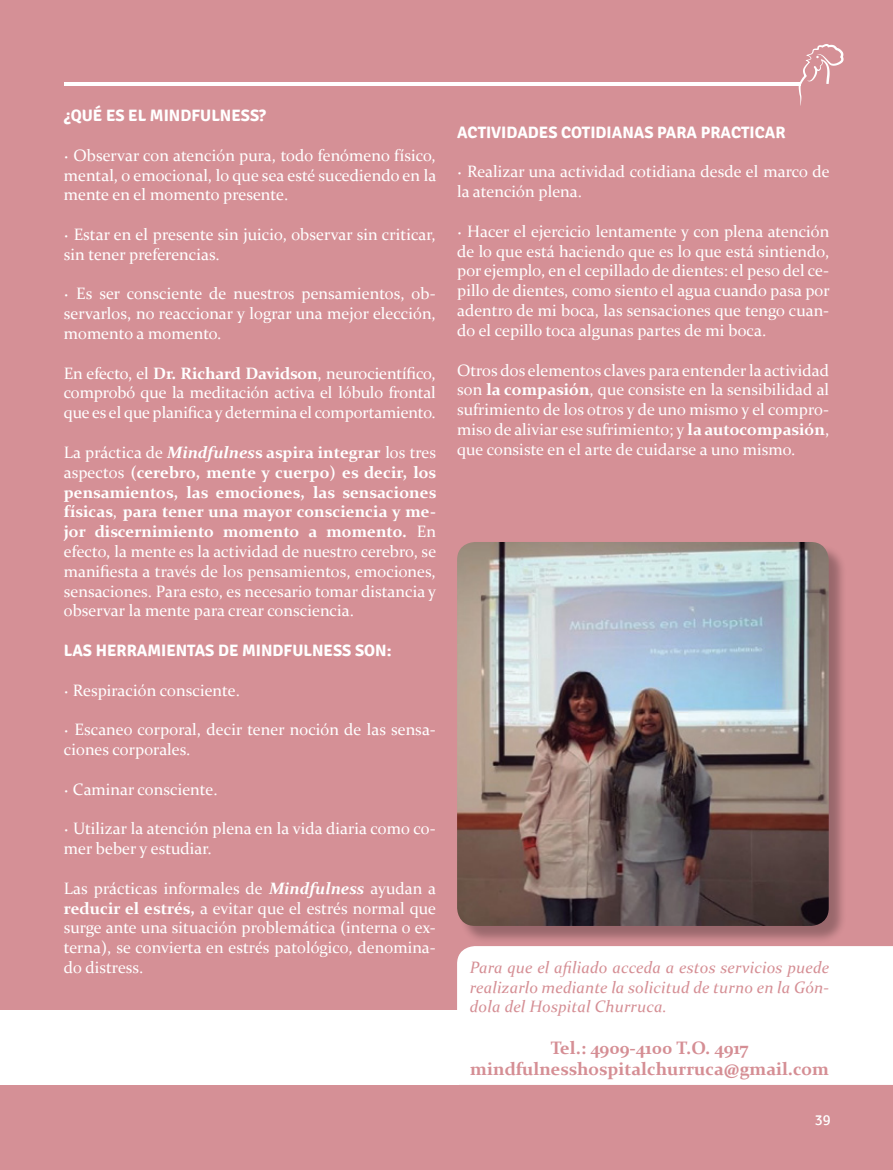
<style>
.page{position:relative;width:893px;height:1170px;background:#fff}
.page>*{position:absolute;margin:0;border:0;box-sizing:border-box;transform-origin:0 0}
.t1{font:700 18px/21.6px "Constantia";color:#d58e94;text-align:center}
.t2{font:16.5px/19.8px "Constantia";color:#fff;text-align:justify}
.t3{font:italic 16.5px/19.8px "Constantia";letter-spacing:.01em;color:#d58e94;text-align:justify}
.t4{font:700 16.5px "Signika";color:#fff}
.t5{font:15px "Signika";color:#fff}
.s1{font-family:"Texta"}
.s2{font-weight:700}
.s3{font-weight:700;font-style:italic}
</style>
<div class="page">
<div style="left:0;top:0;width:893px;height:1169px;background:#d59096"></div>
<div style="left:457px;top:946px;width:436px;height:138px;background:#fff"></div>
<div style="left:0;top:1010px;width:458px;height:74px;background:#fff"></div>
<hr style="left:64px;top:82px;width:736px;height:3px;background:#fff">
<svg style="left:799px;top:44px;width:45px;height:62px"></svg>
<div style="left:459px;top:544px;width:389px;height:400px;background:#000;opacity:.28"></div>
<img style="left:457px;top:542px;width:372px;height:383px">
<p class="t4" style="left:64px;top:106px;width:204px">¿QUÉ ES EL MINDFULNESS?</p>
<p class="t2" style="left:64px;top:144px;width:374px"><span class="s1">•</span> Observar con atención pura, todo fenómeno físico, mental, o emocional, lo que sea esté sucediendo en la mente en el momento presente.</p>
<p class="t2" style="left:64px;top:224px;width:374px"><span class="s1">•</span> Estar en el presente sin juicio, observar sin criticar, sin tener preferencias.</p>
<p class="t2" style="left:64px;top:283px;width:373px"><span class="s1">•</span> Es ser consciente de nuestros pensamientos, ob&shy;servarlos, no reaccionar y lograr una mejor elección, momento a momento.</p>
<p class="t2" style="left:64px;top:362px;width:373px">En efecto, el <span class="s2">Dr. Richard Davidson</span>, neurocientífico, comprobó que la meditación activa el lóbulo frontal que es el que planifica y determina el comportamiento.</p>
<p class="t2" style="left:64px;top:441px;width:374px">La práctica de <span class="s3">Mindfulnes</span><span class="s2">s aspira integrar</span> los tres aspectos <span class="s2">(cerebro, mente y cuerpo) es decir, los pensamientos, las emociones, las sensaciones físicas</span>, <span class="s2">para tener una mayor consciencia y me&shy;jor discernimiento momento a momento.</span> En efecto, la mente es la actividad de nuestro cerebro, se manifiesta a través de los pensamientos, emociones, sensaciones. Para esto, es necesario tomar distancia y observar la mente para crear consciencia.</p>
<p class="t4" style="left:64px;top:640px;width:329px">LAS HERRAMIENTAS DE MINDFULNESS SON:</p>
<p class="t2" style="left:64px;top:679px;width:178px"><span class="s1">•</span> Respiración consciente.</p>
<p class="t2" style="left:64px;top:719px;width:373px"><span class="s1">•</span> Escaneo corporal, decir tener noción de las sensa&shy;ciones corporales.</p>
<p class="t2" style="left:64px;top:778px;width:155px"><span class="s1">•</span> Caminar consciente.</p>
<p class="t2" style="left:64px;top:818px;width:373px"><span class="s1">•</span> Utilizar la atención plena en la vida diaria como co&shy;mer beber y estudiar.</p>
<p class="t2" style="left:64px;top:877px;width:374px">Las prácticas informales de <span class="s3">Mindfulness</span> ayudan a <span class="s2">reducir el estrés,</span> a evitar que el estrés normal que surge ante una situación problemática (interna o ex&shy;terna), se convierta en estrés patológico, denomina&shy;do distress.</p>
<p class="t4" style="left:457px;top:122px;width:330px">ACTIVIDADES COTIDIANAS PARA PRACTICAR</p>
<p class="t2" style="left:457px;top:161px;width:374px"><span class="s1">•</span> Realizar una actividad cotidiana desde el marco de la atención plena.</p>
<p class="t2" style="left:457px;top:220px;width:374px"><span class="s1">•</span> Hacer el ejercicio lentamente y con plena atención de lo que está haciendo que es lo que está sintiendo, por ejemplo, en el cepillado de dientes: el peso del ce&shy;pillo de dientes, como siento el agua cuando pasa por adentro de mi boca, las sensaciones que tengo cuan&shy;do el cepillo toca algunas partes de mi boca.</p>
<p class="t2" style="left:457px;top:359px;width:374px">Otros dos elementos claves para entender la actividad son <span class="s2">la compasión</span>, que consiste en la sensibilidad al sufrimiento de los otros y de uno mismo y el compro&shy;miso de aliviar ese sufrimiento; y <span class="s2">la autocompasión</span>, que consiste en el arte de cuidarse a uno mismo.</p>
<p class="t3" style="left:470px;top:956px;width:361px">Para que el afiliado acceda a estos servicios puede realizarlo mediante la solicitud de turno en la Gón&shy;dola del Hospital Churruca.</p>
<p class="t1" style="left:470px;top:1035px;width:360px">Tel.: 4909-4100 T.O. 4917 mindfulnesshospitalchurruca@gmail.com</p>
<p class="t5" style="left:815px;top:1111px;width:17px">39</p>
</div>
